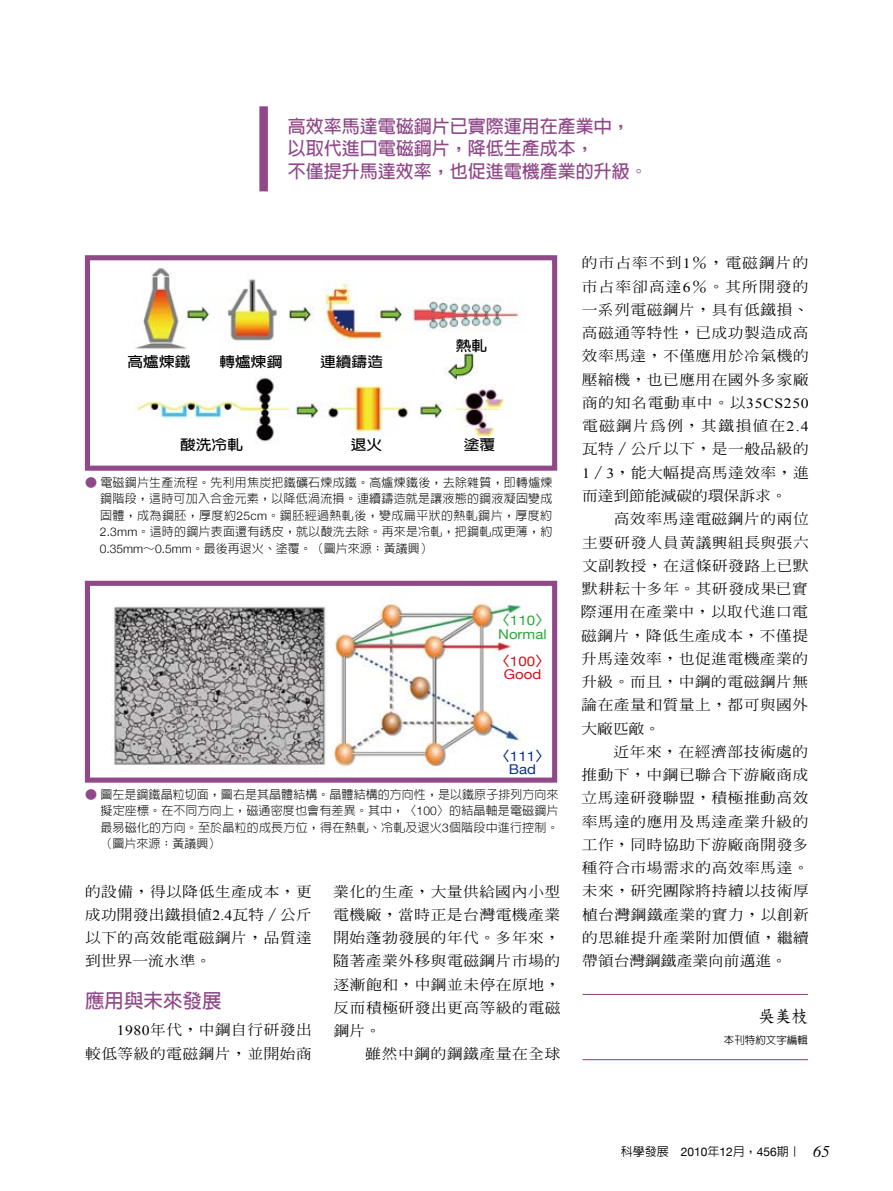
<style>
.page{position:relative;width:893px;height:1191px;background:#fff}
.page>*{position:absolute;margin:0;border:0;box-sizing:border-box;transform-origin:0 0}
.t1{font:700 19.5px "AR Hei B5";color:#904889}
.t2{font:700 18px/22.5px "AR Hei B5";color:#904889}
.t3{font:16.5px "DF Fang Song Std W6";color:#000}
.t4{font:500 14.1px/23.2px "AR Ming B5";letter-spacing:.03em;color:#000;text-align:justify;scale:1.11 1}
.t5{font:700 14.1px "AR Hei B5";color:#000;scale:1.11 1}
.t6{font:13.5px/13.5px "Helvetica Neue";color:#2ba738;scale:1.11 1}
.t7{font:13.5px/13.5px "Helvetica Neue";color:#d0121b;text-align:center;scale:1.11 1}
.t8{font:13.5px/13.5px "Helvetica Neue";color:#0c3388;text-align:center;scale:1.11 1}
.t9{font:300 12px/16.5px "AR Hei B5";letter-spacing:.015em;color:#000;text-align:justify}
.t10{font:500 12px "AR Hei B5";color:#000}
.t11{font:500 10.5px "AR Hei B5";color:#000}
.s1{color:#904889}
.s2{font-family:"Helvetica Neue"}
.s3{font-family:"AR Hei B5";font-weight:700}
.s4{font-family:"Times New Roman";font-weight:400}
.s5{font-family:"Helvetica Neue";font-weight:400}
.s6{font-family:"Times";font-weight:400;font-style:italic;font-size:16.5px}
</style>
<div class="page">
<div style="left:259px;top:106px;width:9px;height:85px;background:#904889"></div>
<hr style="left:583px;top:994px;width:225px;height:1px;background:#904889">
<hr style="left:583px;top:1059px;width:225px;height:1px;background:#904889">
<img style="left:112px;top:602px;width:410px;height:166px">
<div style="left:85px;top:581px;width:472px;height:201px;border:5px solid #904889"></div>
<img style="left:135px;top:268px;width:384px;height:174px">
<div style="left:85px;top:255px;width:472px;height:216px;border:5px solid #904889"></div>
<p class="t2" style="left:288px;top:114px;width:361px">高效率馬達電磁鋼片已實際運用在產業中，以取代進口電磁鋼片，降低生產成本，<br>不僅提升馬達效率，也促進電機產業的升級。</p>
<p class="t5" style="left:128px;top:354px;width:58px">高爐煉鐵</p>
<p class="t5" style="left:219px;top:354px;width:58px">轉爐煉鋼</p>
<p class="t5" style="left:320px;top:354px;width:58px">連續鑄造</p>
<p class="t5" style="left:456px;top:338px;width:30px">熱軋</p>
<p class="t5" style="left:180px;top:437px;width:58px">酸洗冷軋</p>
<p class="t5" style="left:351px;top:437px;width:30px">退火</p>
<p class="t5" style="left:464px;top:437px;width:30px">塗覆</p>
<p class="t9" style="left:100px;top:474px;width:454px;text-indent:-15px"><span class="s1">●</span> 電磁鋼片生產流程。先利用焦炭把鐵礦石煉成鐵。高爐煉鐵後，去除雜質，即轉爐煉鋼階段，這時可加入合金元素，以降低渦流損。連續鑄造就是讓液態的鋼液凝固變成固體，成為鋼胚，厚度約<span class="s2">25cm</span>。鋼胚經過熱軋後，變成扁平狀的熱軋鋼片，厚度約<span class="s2">2.3mm</span>。這時的鋼片表面還有銹皮，就以酸洗去除。再來是冷軋，把鋼軋成更薄，約<span class="s2">0.35mm</span>∼<span class="s2">0.5mm</span>。最後再退火、塗覆。（圖片來源：黃議興）</p>
<p class="t6" style="left:495px;top:613px;width:51px"><span class="s3">〈</span>110<span class="s3">〉<br></span>Normal</p>
<p class="t7" style="left:495px;top:654px;width:51px"><span class="s3">〈</span>100<span class="s3">〉<br></span>Good</p>
<p class="t8" style="left:495px;top:748px;width:51px"><span class="s3">〈</span>111<span class="s3">〉<br></span>Bad</p>
<p class="t9" style="left:100px;top:786px;width:460px;text-indent:-15px"><span class="s1">●</span> 圖左是鋼鐵晶粒切面，圖右是其晶體結構。晶體結構的方向性，是以鐵原子排列方向來擬定座標。在不同方向上，磁通密度也會有差異。其中，〈<span class="s2">100</span>〉的結晶軸是電磁鋼片最易磁化的方向。至於晶粒的成長方位，得在熱軋、冷軋及退火<span class="s2">3</span>個階段中進行控制。（圖片來源：黃議興）</p>
<p class="t4" style="left:85px;top:879px;width:206px">的設備，得以降低生產成本，更成功開發出鐵損值<span class="s4">2.4</span>瓦特／公斤以下的高效能電磁鋼片，品質達到世界一流水準。</p>
<h1 class="t1" style="left:85px;top:990px;width:138px">應用與未來發展</h1>
<p class="t4" style="left:85px;top:1018px;width:206px;text-align:right"><span class="s4">1980</span>年代，中鋼自行研發出<br>較低等級的電磁鋼片，並開始商</p>
<p class="t4" style="left:333px;top:879px;width:206px">業化的生產，大量供給國內小型電機廠，當時正是台灣電機產業開始蓬勃發展的年代。多年來，隨著產業外移與電磁鋼片市場的逐漸飽和，中鋼並未停在原地，反而積極研發出更高等級的電磁鋼片。</p>
<p class="t4" style="left:366px;top:1042px;width:177px">雖然中鋼的鋼鐵產量在全球</p>
<p class="t4" style="left:582px;top:251px;width:206px">的市占率不到<span class="s4">1</span>％，電磁鋼片的市占率卻高達<span class="s4">6</span>％。其所開發的一系列電磁鋼片，具有低鐵損、高磁通等特性，已成功製造成高效率馬達，不僅應用於冷氣機的壓縮機，也已應用在國外多家廠商的知名電動車中。以<span class="s4">35CS250</span>電磁鋼片為例，其鐵損值在<span class="s4">2.4</span>瓦特／公斤以下，是一般品級的<span class="s4">1</span>／<span class="s4">3</span>，能大幅提高馬達效率，進而達到節能減碳的環保訴求。</p>
<p class="t4" style="left:581px;top:507px;width:207px;text-indent:33px">高效率馬達電磁鋼片的兩位主要研發人員黃議興組長與張六文副教授，在這條研發路上已默默耕耘十多年。其研發成果已實際運用在產業中，以取代進口電磁鋼片，降低生產成本，不僅提升馬達效率，也促進電機產業的升級。而且，中鋼的電磁鋼片無論在產量和質量上，都可與國外大廠匹敵。</p>
<p class="t4" style="left:582px;top:740px;width:206px;text-indent:32px">近年來，在經濟部技術處的推動下，中鋼已聯合下游廠商成立馬達研發聯盟，積極推動高效率馬達的應用及馬達產業升級的工作，同時協助下游廠商開發多種符合市場需求的高效率馬達。未來，研究團隊將持續以技術厚植台灣鋼鐵產業的實力，以創新的思維提升產業附加價值，繼續帶領台灣鋼鐵產業向前邁進。</p>
<p class="t3" style="left:758px;top:1007px;width:51px">吳美枝</p>
<p class="t11" style="left:724px;top:1034px;width:85px">本刊特約文字編輯</p>
<p class="t10" style="left:621px;top:1145px;width:210px">科學發展 <span class="s5">2010</span>年<span class="s5">12</span>月，<span class="s5">456</span>期｜ <span class="s6">65</span></p>
</div>
